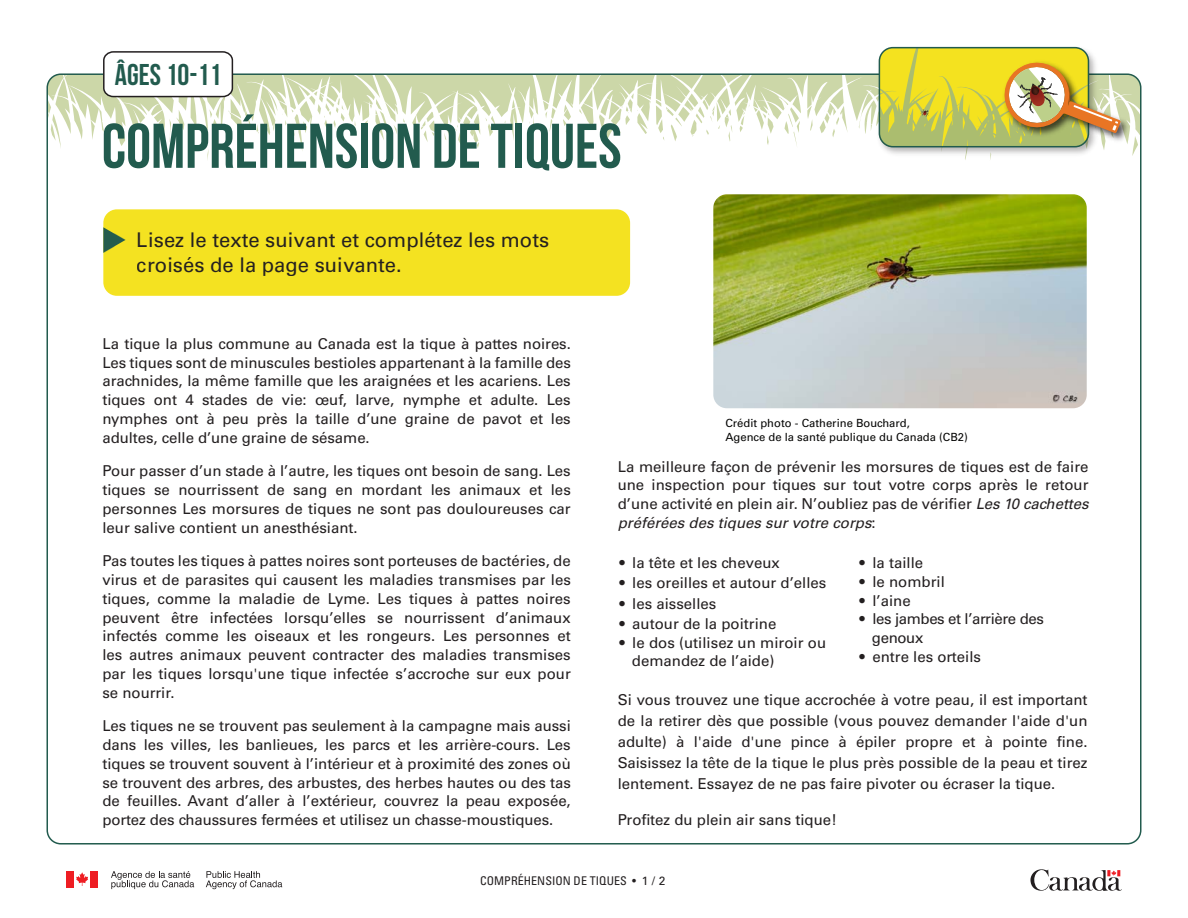
<style>
.page{position:relative;width:1188px;height:918px;background:#fff}
.page>*{position:absolute;margin:0;border:0;box-sizing:border-box;transform-origin:0 0}
.t1{font:700 63px "Bebas Neue";color:#225b4e}
.t2{font:700 30px "Bebas Neue";color:#225b4e}
.t3{font:20.25px/24.3px "Univers LT Std";color:#231f20}
.t4{font:15px/18.8px "Univers LT Std";color:#231f20;text-align:justify}
.t5{font:15px/18.8px "Univers LT Std";letter-spacing:-.025em;color:#231f20}
.t6{font:condensed 12px "Univers LT Std";letter-spacing:.005em;color:#231f20}
.t7{font:11.25px/13.5px "Univers LT Std";color:#050504}
.s1{font-style:italic}
.s2{font-stretch:normal}
</style>
<div class="page">
<svg style="left:49px;top:76px;width:1090px;height:333px"></svg>
<img style="left:875px;top:46px;width:113px;height:113px">
<img style="left:988px;top:46px;width:149px;height:139px">
<svg style="left:879px;top:48px;width:242px;height:99px;background:#d1c959"></svg>
<div style="left:103px;top:209px;width:527px;height:87px;background:#f4e21f;border-radius:14px"></div>
<svg style="left:103px;top:227px;width:22px;height:26px"></svg>
<svg style="left:1030px;top:869px;width:92px;height:22px"></svg>
<div style="left:66px;top:871px;width:8px;height:16px;background:#ee1d23"></div>
<svg style="left:76px;top:872px;width:12px;height:14px"></svg>
<div style="left:90px;top:871px;width:8px;height:16px;background:#ee1d23"></div>
<svg style="left:206px;top:871px;width:76px;height:18px"></svg>
<svg style="left:111px;top:871px;width:83px;height:18px"></svg>
<img style="left:713px;top:194px;width:374px;height:214px">
<svg style="left:102px;top:51px;width:132px;height:47px"></svg>
<h2 class="t2" style="left:115px;top:58px;width:108px">ÂGES 10-11</h2>
<h1 class="t1" style="left:102px;top:112px;width:521px">COMPRÉHENSION DE TIQUES</h1>
<h3 class="t3" style="left:137px;top:228px;width:414px">Lisez le texte suivant et complétez les mots croisés de la page suivante.</h3>
<p class="t4" style="left:102px;top:334px;width:470px">La tique la plus commune au Canada est la tique à pattes noires.<br>Les tiques sont de minuscules bestioles appartenant à la famille des arachnides, la même famille que les araignées et les acariens. Les tiques ont 4 stades de vie: œuf, larve, nymphe et adulte. Les nymphes ont à peu près la taille d’une graine de pavot et les adultes, celle d’une graine de sésame.</p>
<p class="t4" style="left:102px;top:462px;width:470px">Pour passer d’un stade à l’autre, les tiques ont besoin de sang. Les tiques se nourrissent de sang en mordant les animaux et les personnes Les morsures de tiques ne sont pas douloureuses car leur salive contient un anesthésiant.</p>
<p class="t4" style="left:102px;top:552px;width:470px">Pas toutes les tiques à pattes noires sont porteuses de bactéries, de virus et de parasites qui causent les maladies transmises par les tiques, comme la maladie de Lyme. Les tiques à pattes noires peuvent être infectées lorsqu’elles se nourrissent d’animaux infectés comme les oiseaux et les rongeurs. Les personnes et les autres animaux peuvent contracter des maladies transmises par les tiques lorsqu'une tique infectée s’accroche sur eux pour se nourrir.</p>
<p class="t4" style="left:102px;top:717px;width:470px">Les tiques ne se trouvent pas seulement à la campagne mais aussi dans les villes, les banlieues, les parcs et les arrière-cours. Les tiques se trouvent souvent à l’intérieur et à proximité des zones où se trouvent des arbres, des arbustes, des herbes hautes ou des tas de feuilles. Avant d’aller à l’extérieur, couvrez la peau exposée, portez des chaussures fermées et utilisez un chasse-moustiques.</p>
<p class="t7" style="left:725px;top:416px;width:244px">Crédit photo - Catherine Bouchard,<br>Agence de la santé publique du Canada (CB2)</p>
<p class="t4" style="left:618px;top:457px;width:472px">La meilleure façon de prévenir les morsures de tiques est de faire une inspection pour tiques sur tout votre corps après le retour d’une activité en plein air. N’oubliez pas de vérifier <span class="s1">Les 10 cachettes préférées des tiques sur votre corps</span>:</p>
<p class="t4" style="left:619px;top:554px;width:162px">• la tête et les cheveux</p>
<p class="t4" style="left:619px;top:574px;width:208px">• les oreilles et autour d’elles</p>
<p class="t4" style="left:619px;top:594px;width:98px">• les aisselles</p>
<p class="t4" style="left:619px;top:614px;width:158px">• autour de la poitrine</p>
<p class="t4" style="left:632px;top:633px;width:196px;text-indent:-12px">• le dos (utilisez un miroir ou demandez de l’aide)</p>
<p class="t4" style="left:860px;top:554px;width:65px">• la taille</p>
<p class="t4" style="left:860px;top:572px;width:87px">• le nombril</p>
<p class="t4" style="left:860px;top:591px;width:53px">• l’aine</p>
<p class="t5" style="left:872px;top:610px;width:173px;text-indent:-12px">• les jambes et l’arrière des genoux</p>
<p class="t4" style="left:860px;top:647px;width:123px">• entre les orteils</p>
<p class="t4" style="left:618px;top:689px;width:471px;line-height:21px">Si vous trouvez une tique accrochée à votre peau, il est important de la retirer dès que possible (vous pouvez demander l'aide d'un adulte) à l'aide d'une pince à épiler propre et à pointe fine.<br>Saisissez la tête de la tique le plus près possible de la peau et tirez lentement. Essayez de ne pas faire pivoter ou écraser la tique.</p>
<p class="t4" style="left:618px;top:810px;width:221px">Profitez du plein air sans tique!</p>
<p class="t6" style="left:480px;top:873px;width:187px">COMPRÉHENSION DE TIQUES • <span class="s2">1 / 2</span></p>
</div>
